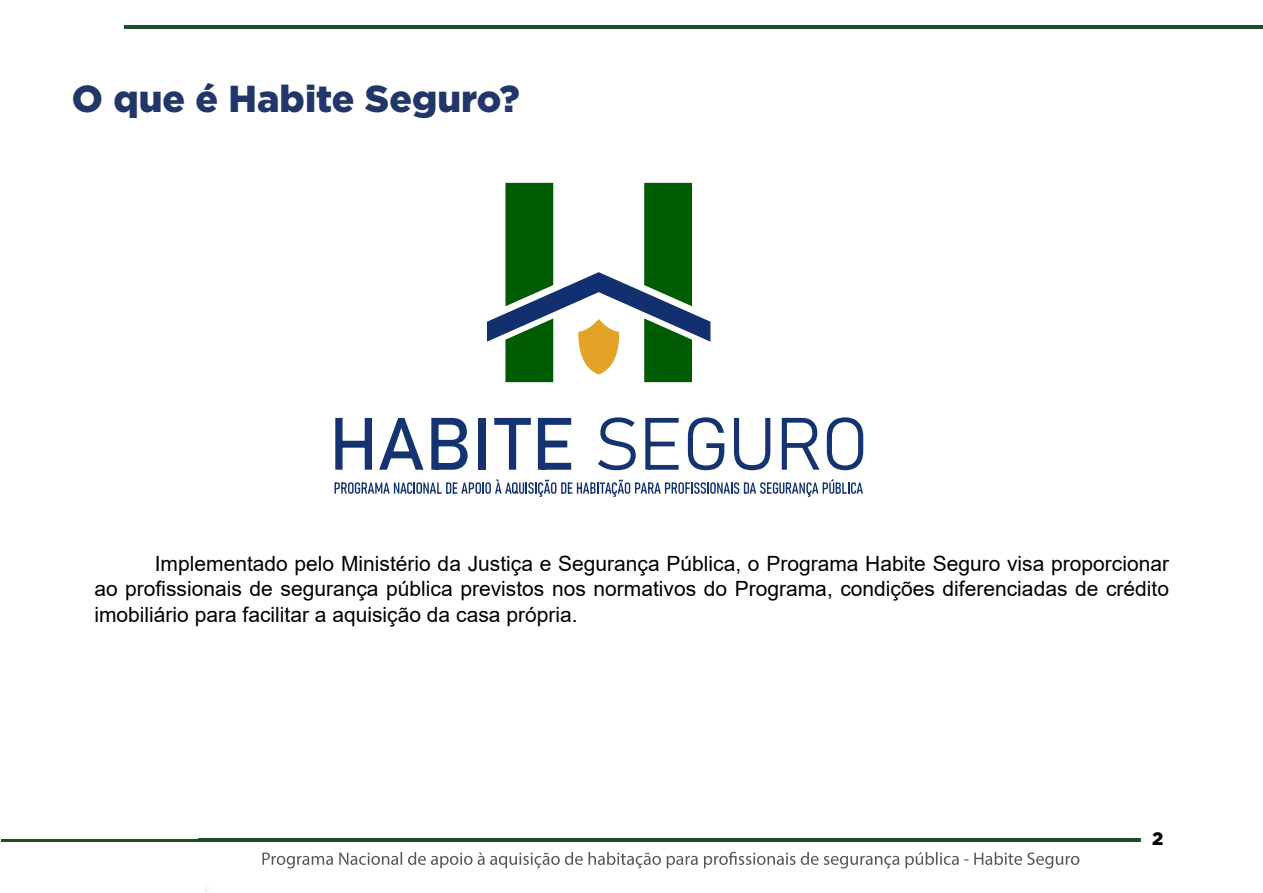
<style>
.page{position:relative;width:1263px;height:893px;background:#fff}
.page>*{position:absolute;margin:0;border:0;box-sizing:border-box;transform-origin:0 0}
.t1{font:900 37.5px "Gotham";color:#23366a}
.t2{font:21px/25.2px "Arial";color:#000;text-align:justify}
.t3{font:900 18px "Gotham";color:#000}
</style>
<div class="page">
<hr style="left:1px;top:838px;width:1140px;height:3px;background:#1d4e24">
<hr style="left:124px;top:26px;width:1139px;height:3px;background:#1d4e24">
<svg style="left:262px;top:852px;width:817px;height:16px"></svg>
<div style="left:0;top:488px;width:198px;height:351px;background:#fff"></div>
<svg style="left:334px;top:479px;width:529px;height:18px"></svg>
<svg style="left:335px;top:418px;width:37px;height:52px"></svg>
<svg style="left:379px;top:418px;width:44px;height:52px"></svg>
<svg style="left:431px;top:418px;width:37px;height:52px"></svg>
<div style="left:478px;top:418px;width:8px;height:52px;background:#143370"></div>
<svg style="left:494px;top:418px;width:37px;height:52px"></svg>
<svg style="left:538px;top:418px;width:33px;height:52px"></svg>
<svg style="left:598px;top:417px;width:38px;height:53px"></svg>
<svg style="left:645px;top:418px;width:34px;height:52px"></svg>
<svg style="left:688px;top:417px;width:36px;height:53px"></svg>
<svg style="left:734px;top:418px;width:36px;height:52px"></svg>
<svg style="left:782px;top:418px;width:37px;height:52px"></svg>
<svg style="left:827px;top:417px;width:36px;height:53px"></svg>
<svg style="left:487px;top:183px;width:223px;height:199px"></svg>
<h1 class="t1" style="left:72px;top:77px;width:450px">O que é Habite Seguro?</h1>
<p class="t2" style="left:94px;top:551px;width:1076px;text-indent:60px">Implementado pelo Ministério da Justiça e Segurança Pública, o Programa Habite Seguro visa proporcionar ao profissionais de segurança pública previstos nos normativos do Programa, condições diferenciadas de crédito imobiliário para facilitar a aquisição da casa própria.</p>
<p class="t3" style="left:1152px;top:828px;width:13px">2</p>
</div>
